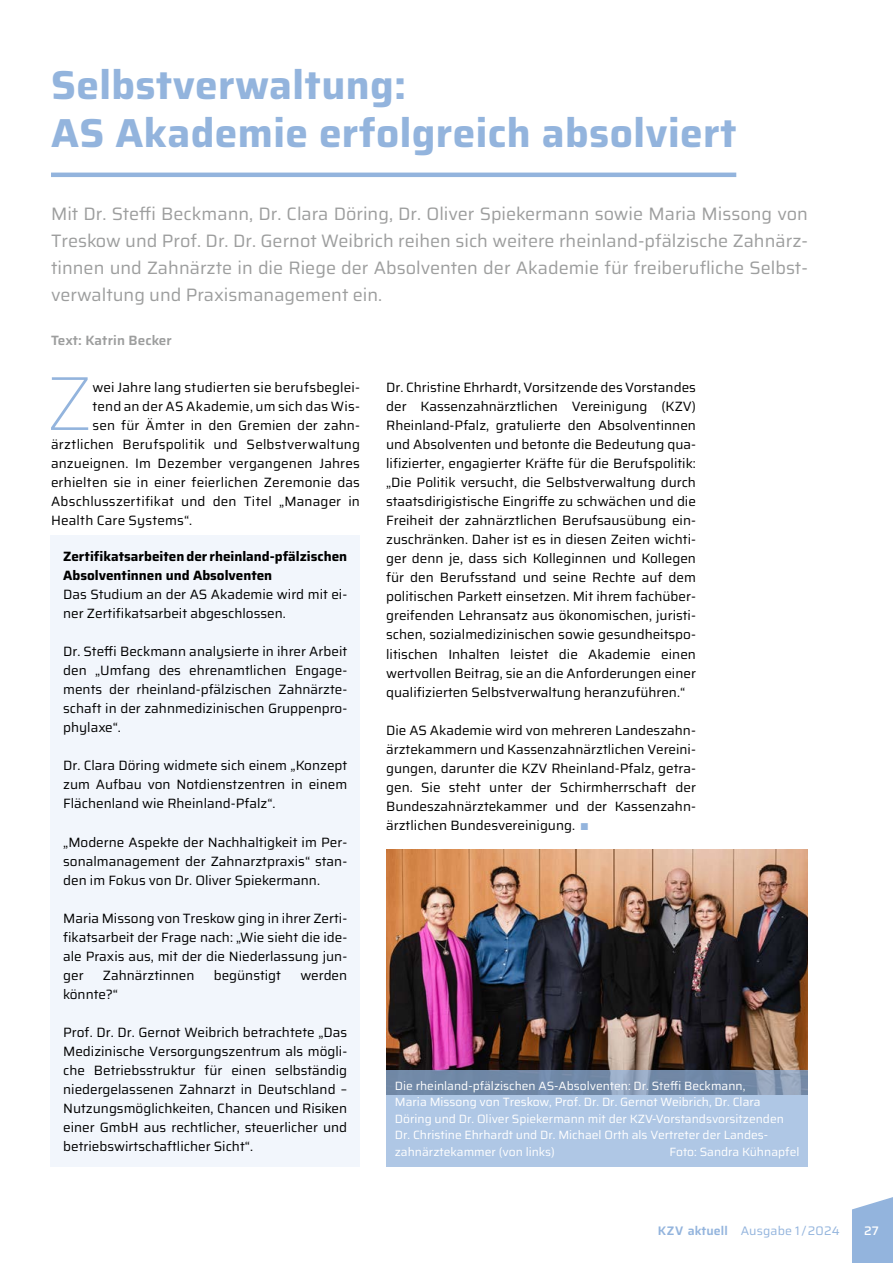
<style>
.page{position:relative;width:893px;height:1263px;background:#fff}
.page>*{position:absolute;margin:0;border:0;box-sizing:border-box;transform-origin:0 0}
.t1{font:100 76.5px "Saira";color:#93b4dd}
.t2{font:700 40.5px/48px "Saira";letter-spacing:.01em;color:#93b4dd}
.t3{font:18px/27px "Saira";color:#9d9e9e;text-align:justify}
.t4{font:13.5px/19px "Saira";color:#000;text-align:justify}
.t5{font:700 13.5px/19px "Saira";color:#000}
.t6{font:600 13.5px "Saira";letter-spacing:.01em;color:#9d9e9e}
.t7{font:12.3px "Saira";letter-spacing:.01em;color:#93b4dd}
.t8{font:500 12.3px "Saira";color:#fff}
.t9{font:12px/16.5px "Saira";color:#fff}
.s1{font-size:9.9px;color:#93b4dd}
.s2{font-weight:600}
</style>
<div class="page">
<hr style="left:51px;top:173px;width:685px;height:4px;background:#93b4dd">
<img style="left:386px;top:849px;width:422px;height:221px">
<svg style="left:386px;top:1070px;width:422px;height:97px;background:#a0b8d6"></svg>
<div style="left:50px;top:536px;width:310px;height:631px;background:#f2f6fc"></div>
<svg style="left:852px;top:1197px;width:41px;height:66px;background:#9dbbe0"></svg>
<h2 class="t2" style="left:51px;top:59px;width:687px">Selbstverwaltung:<br>AS Akademie erfolgreich absolviert</h2>
<p class="t3" style="left:51px;top:200px;width:758px">Mit Dr. Steffi Beckmann, Dr. Clara Döring, Dr. Oliver Spiekermann sowie Maria Missong von Treskow und Prof. Dr. Dr. Gernot Weibrich reihen sich weitere rheinland-pfälzische Zahnärz&shy;tinnen und Zahnärzte in die Riege der Absolventen der Akademie für freiberufliche Selbst&shy;verwaltung und Praxismanagement ein.</p>
<p class="t6" style="left:51px;top:329px;width:122px">Text: Katrin Becker</p>
<h1 class="t1" style="left:46px;top:341px;width:47px">Z</h1>
<p class="t4" style="left:92px;top:377px;width:269px">wei Jahre lang studierten sie berufsbeglei-</p>
<p class="t4" style="left:386px;top:377px;width:311px">Dr. Christine Ehrhardt, Vorsitzende des Vorstandes der Kassenzahnärztlichen Vereinigung (KZV)<br>Rheinland-Pfalz, gratulierte den Absolventinnen und Absolventen und betonte die Bedeutung qua&shy;lifizierter, engagierter Kräfte für die Berufspolitik: „Die Politik versucht, die Selbstverwaltung durch staatsdirigistische Eingriffe zu schwächen und die Freiheit der zahnärztlichen Berufsausübung ein&shy;zuschränken. Daher ist es in diesen Zeiten wichti&shy;ger denn je, dass sich Kolleginnen und Kollegen für den Berufsstand und seine Rechte auf dem politischen Parkett einsetzen. Mit ihrem fachüber&shy;greifenden Lehransatz aus ökonomischen, juristi&shy;schen, sozialmedizinischen sowie gesundheitspo&shy;litischen Inhalten leistet die Akademie einen wertvollen Beitrag, sie an die Anforderungen einer qualifizierten Selbstverwaltung heranzuführen.“</p>
<p class="t4" style="left:386px;top:720px;width:311px">Die AS Akademie wird von mehreren Landeszahn&shy;ärztekammern und Kassenzahnärztlichen Vereini&shy;gungen, darunter die KZV Rheinland-Pfalz, getra&shy;gen. Sie steht unter der Schirmherrschaft der Bundeszahnärztekammer und der Kassenzahn&shy;ärztlichen Bundesvereinigung. <span class="s1">|</span></p>
<p class="t4" style="left:92px;top:396px;width:269px">tend an der AS Akademie, um sich das Wis-</p>
<p class="t4" style="left:92px;top:415px;width:269px">sen für Ämter in den Gremien der zahn-</p>
<p class="t4" style="left:51px;top:434px;width:310px">ärztlichen Berufspolitik und Selbstverwaltung</p>
<p class="t4" style="left:51px;top:453px;width:310px">anzueignen. Im Dezember vergangenen Jahres</p>
<p class="t4" style="left:51px;top:472px;width:310px">erhielten sie in einer feierlichen Zeremonie das</p>
<p class="t4" style="left:51px;top:491px;width:310px">Abschlusszertifikat und den Titel „Manager in</p>
<p class="t4" style="left:51px;top:510px;width:143px">Health Care Systems“.</p>
<p class="t5" style="left:63px;top:546px;width:286px">Zertifikatsarbeiten der rheinland-pfälzischen<br>Absolventinnen und Absolventen</p>
<p class="t4" style="left:63px;top:584px;width:286px">Das Studium an der AS Akademie wird mit ei&shy;ner Zertifi katsarbeit abgeschlossen.</p>
<p class="t4" style="left:63px;top:641px;width:286px">Dr. Steffi Beckmann analysierte in ihrer Arbeit den „Umfang des ehrenamtlichen Engage&shy;ments der rheinland-pfälzischen Zahnärzte&shy;schaft in der zahnmedizinischen Gruppenpro&shy;phylaxe“.</p>
<p class="t4" style="left:63px;top:755px;width:286px">Dr. Clara Döring widmete sich einem „Konzept zum Aufbau von Notdienstzentren in einem Flächenland wie Rheinland-Pfalz“.</p>
<p class="t4" style="left:63px;top:832px;width:286px">„Moderne Aspekte der Nachhaltigkeit im Per&shy;sonalmanagement der Zahnarztpraxis“ stan&shy;den im Fokus von Dr. Oliver Spiekermann.</p>
<p class="t4" style="left:63px;top:908px;width:286px">Maria Missong von Treskow ging in ihrer Zerti&shy;fikatsarbeit der Frage nach: „Wie sieht die ide&shy;ale Praxis aus, mit der die Niederlassung jun&shy;ger</p>
<p class="t4" style="left:103px;top:965px;width:93px">Zahnärztinnen</p>
<p class="t4" style="left:214px;top:965px;width:69px">begünstigt</p>
<p class="t4" style="left:300px;top:965px;width:48px">werden</p>
<p class="t4" style="left:63px;top:984px;width:56px">könnte?“</p>
<p class="t4" style="left:63px;top:1022px;width:286px">Prof. Dr. Dr. Gernot Weibrich betrachtete „Das Medizinische Versorgungszentrum als mögli&shy;che Betriebsstruktur für einen selbständig niedergelassenen Zahnarzt in Deutschland – Nutzungsmöglichkeiten, Chancen und Risiken einer GmbH aus rechtlicher, steuerlicher und betriebswirtschaftlicher Sicht“.</p>
<p class="t9" style="left:395px;top:1077px;width:390px">Die rheinland-pfälzischen AS-Absolventen: Dr. Steffi Beckmann,<br>Maria Missong von Treskow, Prof. Dr. Dr. Gernot Weibrich, Dr. Clara Döring und Dr. Oliver Spiekermann mit der KZV-Vorstandsvorsitzenden Dr. Christine Ehrhardt und Dr. Michael Orth als Vertreter der Landes&shy;zahnärztekammer (von links)</p>
<p class="t9" style="left:669px;top:1143px;width:131px">Foto: Sandra Kühnapfel</p>
<p class="t7" style="left:658px;top:1221px;width:183px"><span class="s2">KZV aktuell</span> Ausgabe 1/2024</p>
<p class="t8" style="left:864px;top:1221px;width:16px">27</p>
</div>
